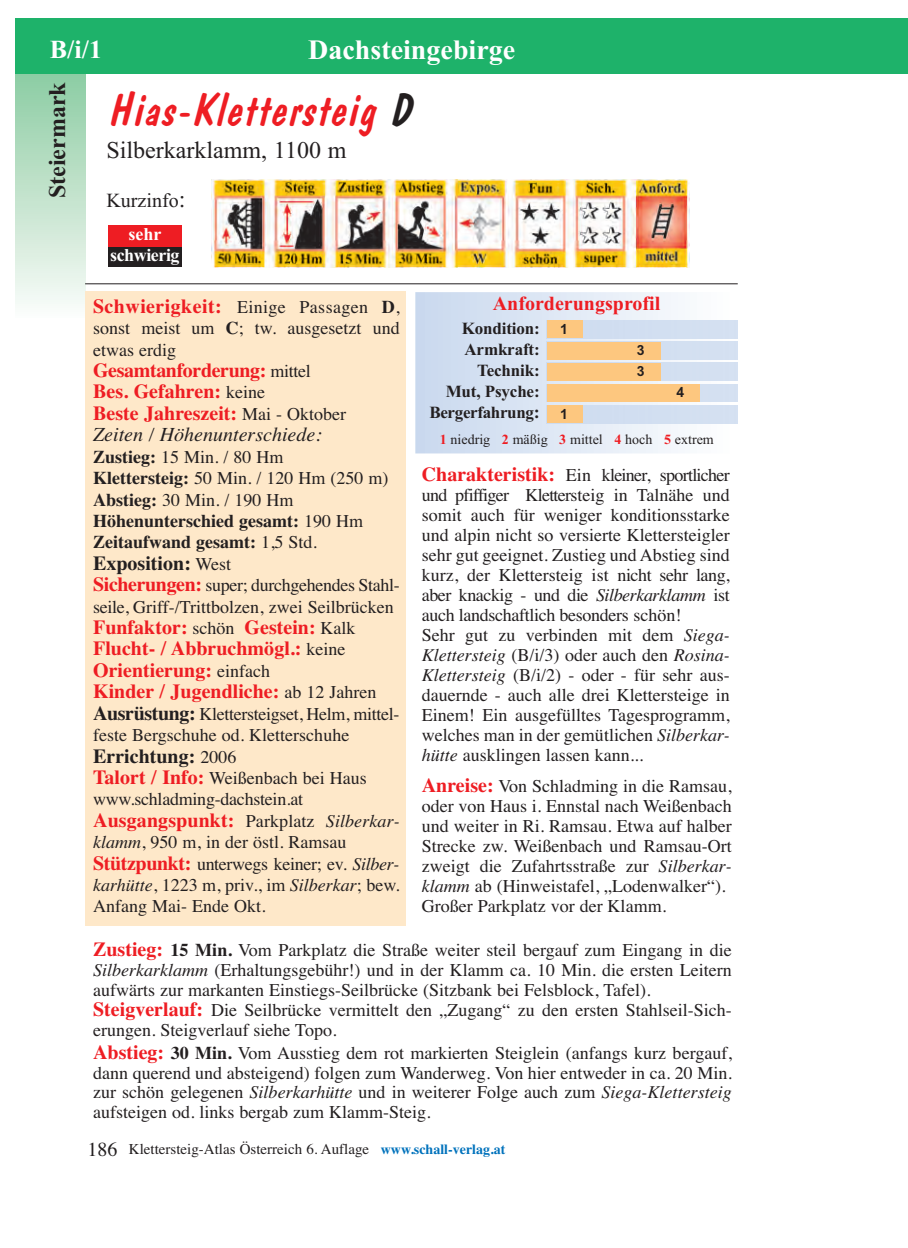
<style>
.page{position:relative;width:908px;height:1248px;background:#fff}
.page>*{position:absolute;margin:0;border:0;box-sizing:border-box;transform-origin:0 0}
.t1{font:italic 46px "Dom Casual";color:#ee1d23}
.t2{font:700 28px "Times New Roman";color:#fff}
.t3{font:700 26px "Times New Roman";color:#fff}
.t4{font:24px "Times New Roman";color:#231f20}
.t5{font:700 24px "Times New Roman";color:#231f20}
.t6{font:700 20px/21.4px "Times";color:#ee1d23}
.t7{font:700 20px "Times";color:#231f20}
.t8{font:700 20px "Times New Roman";color:#ee1d23}
.t9{font:20px "Times New Roman";color:#231f20}
.t10{font:18px/20px "Times";color:#231f20}
.t11{font:700 18px/21.4px "Times";color:#231f20}
.t12{font:18px/21.4px "Times";letter-spacing:-.02em;color:#231f20}
.t13{font:700 18px/20px "Times New Roman";letter-spacing:-.025em;color:#fff;text-align:center}
.t14{font:700 17px/21px "Times New Roman";letter-spacing:-.01em;color:#231f20;text-align:right}
.t15{font:15px "Times";color:#231f20}
.t16{font:14px "Times New Roman";color:#231f20}
.t17{font:700 14px/21.2px "Arial";color:#231f20}
.s1{color:#231f20}
.s2{font-size:24px}
.s3{font-size:18px}
.s4{font-weight:700;color:#ee1d23}
.s5{font-weight:700;font-size:20px;color:#ee1d23}
.s6{font-weight:700}
.s7{font-weight:400;font-size:18px;color:#231f20}
.s8{font-weight:400;font-style:italic;color:#231f20}
.s9{font-weight:400}
.s10{font-weight:400;font-size:18px}
.s11{font-weight:700;font-size:20px}
.s12{font-weight:400;font-style:italic;font-size:18px;color:#231f20}
.s13{font-style:italic}
.s14{font-size:20px}
.s15{font-weight:700;font-size:14px;color:#0072bc}
</style>
<div class="page">
<div style="left:16px;top:62px;width:69px;height:255px;background:linear-gradient(to bottom,#87ca9e,#fafcf9)"></div>
<div style="left:15px;top:19px;width:865px;height:55px;background:#1eb26a"></div>
<div style="left:877px;top:19px;width:30px;height:55px;background:#1eb26a"></div>
<hr style="left:85px;top:283px;width:652px;height:1px;background:#231f20">
<div style="left:85px;top:291px;width:320px;height:634px;background:#fee8c9"></div>
<img style="left:415px;top:292px;width:322px;height:161px">
<div style="left:582px;top:321px;width:155px;height:17px;background:#d2dff1"></div>
<img style="left:660px;top:363px;width:77px;height:17px">
<img style="left:546px;top:384px;width:191px;height:18px">
<div style="left:582px;top:405px;width:155px;height:18px;background:#d2dff1"></div>
<img style="left:660px;top:342px;width:77px;height:17px">
<div style="left:546px;top:341px;width:114px;height:18px;background:#fdc77f"></div>
<div style="left:546px;top:363px;width:114px;height:17px;background:#fdc77f"></div>
<div style="left:546px;top:384px;width:152px;height:17px;background:#fdc77f"></div>
<div style="left:546px;top:405px;width:36px;height:18px;background:#fdc77f"></div>
<div style="left:546px;top:320px;width:36px;height:18px;background:#fdc77f"></div>
<img style="left:212px;top:179px;width:477px;height:89px">
<div style="left:108px;top:244px;width:74px;height:22px;background:#231f20"></div>
<div style="left:108px;top:225px;width:74px;height:21px;background:#ee1d23"></div>
<p class="t3" style="left:50px;top:33px;width:54px">B/i/1</p>
<p class="t2" style="left:308px;top:33px;width:208px">Dachsteingebirge</p>
<p class="t5" style="left:43px;top:198px;width:118px;rotate:-90deg">Steiermark</p>
<p class="t1" style="left:106px;top:82px;width:307px">Hias-Klettersteig <span class="s1">D</span></p>
<p class="t4" style="left:106px;top:136px;width:241px">Silberkarklamm, 1100 m</p>
<p class="t9" style="left:106px;top:188px;width:80px">Kurzinfo<span class="s2">:</span></p>
<p class="t13" style="left:110px;top:226px;width:71px">sehr schwierig</p>
<p class="t8" style="left:492px;top:291px;width:169px">Anforderungsprofil</p>
<p class="t14" style="left:429px;top:318px;width:112px">Kondition:<br>Armkraft:<br>Technik:<br>Mut, Psyche:<br>Bergerfahrung<span class="s3">:</span></p>
<p class="t16" style="left:439px;top:431px;width:275px"><span class="s4">1</span> niedrig <span class="s4">2</span> mäßig <span class="s4">3</span> mittel <span class="s4">4</span> hoch <span class="s4">5</span> extrem</p>
<p class="t10" style="left:93px;top:296px;width:308px;line-height:21.4px;text-align:justify"><span class="s5">Schwierigkeit:</span> Einige Passagen <span class="s6">D</span>, sonst meist um <span class="s6">C</span>; tw. ausgesetzt und etwas erdig</p>
<p class="t6" style="left:93px;top:359px;width:254px">Gesamtanforderung: <span class="s7">mittel<br></span>Bes. Gefahren: <span class="s7">keine<br></span>Beste Jahreszeit: <span class="s7">Mai - Oktober<br></span><span class="s8">Zeiten / Höhenunterschiede:</span></p>
<p class="t11" style="left:93px;top:446px;width:297px">Zustieg: <span class="s9">15 Min. / 80 Hm<br></span>Klettersteig: <span class="s9">50 Min. / 120 Hm (250 m)<br></span>Abstieg: <span class="s9">30 Min. / 190 Hm<br></span>Höhenunterschied gesamt: <span class="s9">190 Hm<br></span>Zeitaufwand gesamt: <span class="s9">1,5 Std.</span></p>
<p class="t7" style="left:93px;top:551px;width:139px">Exposition: <span class="s10">West</span></p>
<p class="t12" style="left:93px;top:574px;width:308px"><span class="s5">Sicherungen:</span> super; durchgehendes Stahl - seile, Griff-/Trittbolzen, zwei Seilbrücken</p>
<p class="t6" style="left:93px;top:616px;width:284px">Funfaktor: <span class="s7">schön</span> Gestein: <span class="s7">Kalk<br></span>Flucht- / Abbruchmögl.: <span class="s7">keine<br></span>Orientierung: <span class="s7">einfach<br></span>Kinder / Jugendliche: <span class="s7">ab 12 Jahren</span></p>
<p class="t10" style="left:93px;top:702px;width:308px;line-height:21.4px"><span class="s11">Ausrüstung:</span> Klettersteigset, Helm, mittel - feste Bergschuhe od. Kletterschuhe</p>
<p class="t7" style="left:93px;top:743px;width:145px">Errichtung: <span class="s10">2006</span></p>
<p class="t10" style="left:93px;top:767px;width:275px;line-height:21.4px"><span class="s5">Talort / Info:</span> Weißenbach bei Haus www.schladming-dachstein.at</p>
<p class="t6" style="left:93px;top:809px;width:308px">Ausgangspunkt: <span class="s7">Parkplatz</span> <span class="s12">Silberkar -</span></p>
<p class="t10" style="left:93px;top:831px;width:308px;line-height:21.4px"><span class="s13">klamm</span>, 950 m, in der östl. Ramsau <span class="s5">Stützpunkt:</span> unterwegs keiner; ev. <span class="s13">Silber - karhütte</span>, 1223 m, priv., im <span class="s13">Silber kar</span>; bew.<br>Anfang Mai- Ende Okt.</p>
<p class="t17" style="left:560px;top:318px;width:9px">1</p>
<p class="t17" style="left:636px;top:339px;width:9px">3<br>3</p>
<p class="t17" style="left:676px;top:382px;width:9px">4</p>
<p class="t17" style="left:560px;top:403px;width:9px">1</p>
<p class="t10" style="left:421px;top:465px;width:309px"><span class="s5">Charakteristik:</span> Ein kleiner, sportlicher und pfiffiger Kletter steig in Talnähe und somit auch für weniger konditionsstarke und alpin nicht so versierte Klettersteigler sehr gut geeignet. Zustieg und Abstieg sind kurz, der Kletter steig ist nicht sehr lang, aber knackig - und die <span class="s13">Silber karklamm</span> ist auch landschaftlich besonders schön!<br>Sehr gut zu verbinden mit dem <span class="s13">Siega-Kletter steig</span> (B/i/3) oder auch den <span class="s13">Rosina-Klettersteig</span> (B/i/2) - oder - für sehr aus&shy;dauernde - auch alle drei Klettersteige in Einem! Ein ausgefülltes Tagesprogramm, welches man in der gemütlichen <span class="s13">Silberkar - hütte</span> ausklingen lassen kann...</p>
<p class="t10" style="left:421px;top:775px;width:311px"><span class="s5">Anreise:</span> Von Schladming in die Ramsau, oder von Haus i. Ennstal nach Weißenbach und weiter in Ri. Ramsau. Etwa auf halber Strecke zw. Weißenbach und Ramsau-Ort zweigt die Zufahrts straße zur <span class="s13">Silberkar - klamm</span> ab (Hinweistafel, „Lodenwalker“).<br>Großer Parkplatz vor der Klamm.</p>
<p class="t10" style="left:93px;top:939px;width:640px"><span class="s5">Zustieg:</span> <span class="s6">15 Min.</span> Vom Parkplatz die Straße weiter steil bergauf zum Eingang in die <span class="s13">Silberkarklamm</span> (Erhaltungsgebühr!) und in der Klamm ca. 10 Min. die ersten Leitern aufwärts zur markanten Einstiegs-Seilbrücke (Sitzbank bei Felsblock, Tafel).<br><span class="s5">Steigverlauf:</span> Die Seilbrücke vermittelt den „Zugang“ zu den ersten Stahl seil-Sich - erun gen. Steigverlauf siehe Topo.</p>
<p class="t10" style="left:93px;top:1043px;width:640px;text-align:justify"><span class="s5">Abstieg:</span> <span class="s6">30 Min.</span> Vom Ausstieg dem rot markierten Steiglein (anfangs kurz bergauf, dann querend und absteigend) folgen zum Wanderweg. Von hier entweder in ca. 20 Min. zur schön gelegenen <span class="s13">Silberkarhütte</span> und in weiterer Folge auch zum <span class="s13">Siega-Klettersteig </span>aufsteigen od. links bergab zum Klamm-Steig.</p>
<p class="t15" style="left:87px;top:1139px;width:419px"><span class="s14">186</span> Klettersteig-Atlas Österreich 6. Auflage <span class="s15">www.schall-verlag.at</span></p>
</div>
